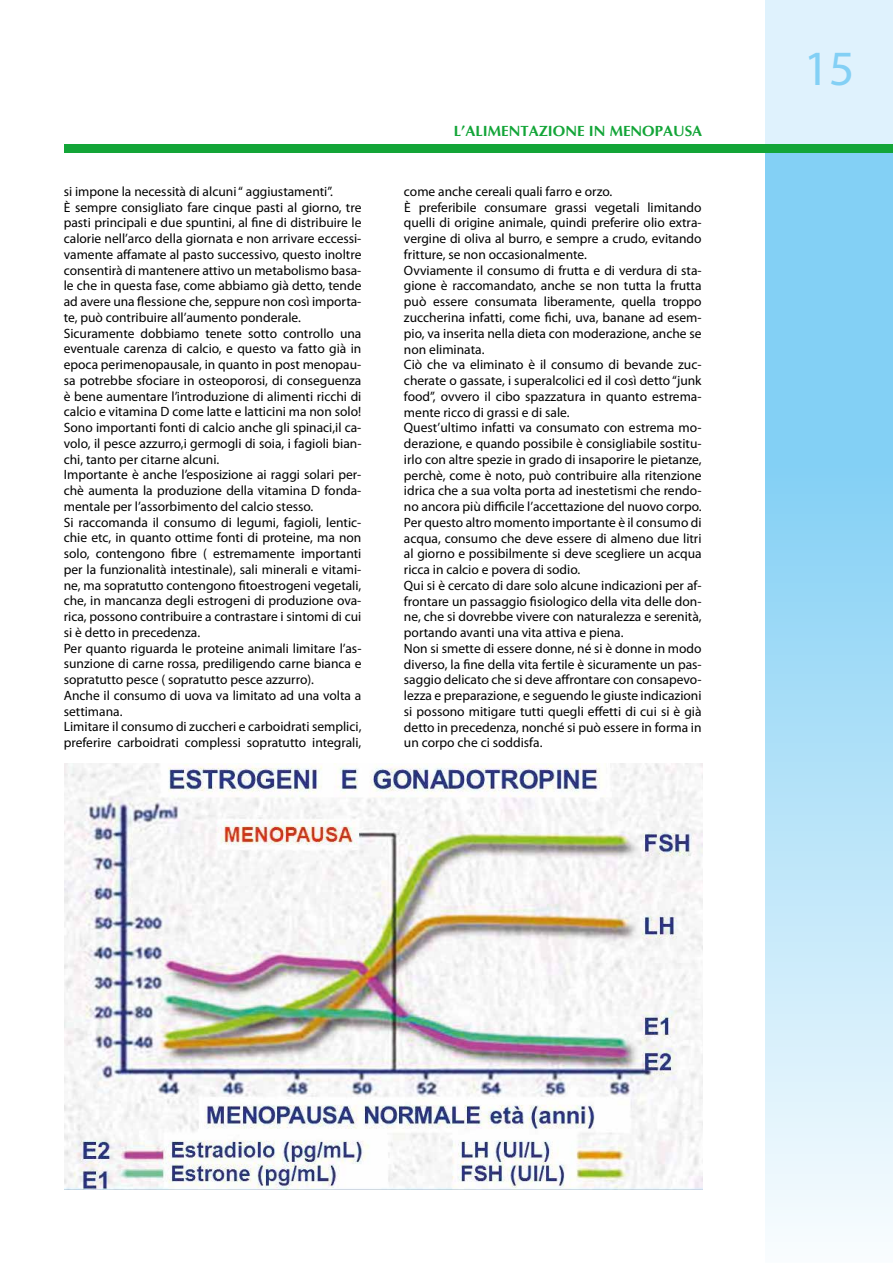
<style>
.page{position:relative;width:893px;height:1263px;background:#fff}
.page>*{position:absolute;margin:0;border:0;box-sizing:border-box;transform-origin:0 0}
.t1{font:49.5px "Myriad Pro";color:#83d0f5}
.t2{font:700 15px "Optima";color:#13a538}
.t3{font:13.5px/15.8px "Myriad Pro";color:#000}
</style>
<div class="page">
<svg style="left:765px;top:153px;width:128px;height:1076px;background:#abdff7"></svg>
<div style="left:765px;top:0;width:128px;height:145px;background:#dff2fd"></div>
<div style="left:64px;top:145px;width:829px;height:8px;background:#13a538"></div>
<img style="left:65px;top:763px;width:637px;height:426px">
<p class="t2" style="left:454px;top:123px;width:250px">L’ALIMENTAZIONE IN MENOPAUSA</p>
<p class="t3" style="left:64px;top:183px;width:299px">si impone la necessità di alcuni “ aggiustamenti”.<br>È sempre consigliato fare cinque pasti al giorno, tre pasti principali e due spuntini, al fine di distribuire le calorie nell’arco della giornata e non arrivare eccessi&shy;vamente affamate al pasto successivo, questo inoltre consentirà di mantenere attivo un metabolismo basa&shy;le che in questa fase, come abbiamo già detto, tende ad avere una flessione che, seppure non così importa&shy;te, può contribuire all’aumento ponderale.<br>Sicuramente dobbiamo tenete sotto controllo una eventuale carenza di calcio, e questo va fatto già in epoca perimenopausale, in quanto in post menopau&shy;sa potrebbe sfociare in osteoporosi, di conseguenza è bene aumentare l’introduzione di alimenti ricchi di calcio e vitamina D come latte e latticini ma non solo!<br>Sono importanti fonti di calcio anche gli spinaci,il ca&shy;volo, il pesce azzurro,i germogli di soia, i fagioli bian&shy;chi, tanto per citarne alcuni.<br>Importante è anche l’esposizione ai raggi solari per&shy;chè aumenta la produzione della vitamina D fonda&shy;mentale per l’assorbimento del calcio stesso.<br>Si raccomanda il consumo di legumi, fagioli, lentic&shy;chie etc, in quanto ottime fonti di proteine, ma non solo, contengono fibre ( estremamente importanti per la funzionalità intestinale), sali minerali e vitami&shy;ne, ma sopratutto contengono fitoestrogeni vegetali, che, in mancanza degli estrogeni di produzione ova&shy;rica, possono contribuire a contrastare i sintomi di cui si è detto in precedenza.<br>Per quanto riguarda le proteine animali limitare l’as&shy;sunzione di carne rossa, prediligendo carne bianca e sopratutto pesce ( sopratutto pesce azzurro).<br>Anche il consumo di uova va limitato ad una volta a settimana.<br>Limitare il consumo di zuccheri e carboidrati semplici, preferire carboidrati complessi sopratutto integrali,</p>
<p class="t3" style="left:404px;top:183px;width:299px">come anche cereali quali farro e orzo.<br>È preferibile consumare grassi vegetali limitando quelli di origine animale, quindi preferire olio extra&shy;vergine di oliva al burro, e sempre a crudo, evitando fritture, se non occasionalmente.<br>Ovviamente il consumo di frutta e di verdura di sta&shy;gione è raccomandato, anche se non tutta la frutta può essere consumata liberamente, quella troppo zuccherina infatti, come fichi, uva, banane ad esem&shy;pio, va inserita nella dieta con moderazione, anche se non eliminata.<br>Ciò che va eliminato è il consumo di bevande zuc&shy;cherate o gassate, i superalcolici ed il così detto “junk food”, ovvero il cibo spazzatura in quanto estrema&shy;mente ricco di grassi e di sale.<br>Quest’ultimo infatti va consumato con estrema mo&shy;derazione, e quando possibile è consigliabile sostitu&shy;irlo con altre spezie in grado di insaporire le pietanze, perchè, come è noto, può contribuire alla ritenzione idrica che a sua volta porta ad inestetismi che rendo&shy;no ancora più difficile l’accettazione del nuovo corpo.<br>Per questo altro momento importante è il consumo di acqua, consumo che deve essere di almeno due litri al giorno e possibilmente si deve scegliere un acqua ricca in calcio e povera di sodio.<br>Qui si è cercato di dare solo alcune indicazioni per af&shy;frontare un passaggio fisiologico della vita delle don&shy;ne, che si dovrebbe vivere con naturalezza e serenità, portando avanti una vita attiva e piena.<br>Non si smette di essere donne, né si è donne in modo diverso, la fine della vita fertile è sicuramente un pas&shy;saggio delicato che si deve affrontare con consapevo&shy;lezza e preparazione, e seguendo le giuste indicazioni si possono mitigare tutti quegli effetti di cui si è già detto in precedenza, nonché si può essere in forma in un corpo che ci soddisfa.</p>
<h1 class="t1" style="left:804px;top:38px;width:52px">15</h1>
</div>
